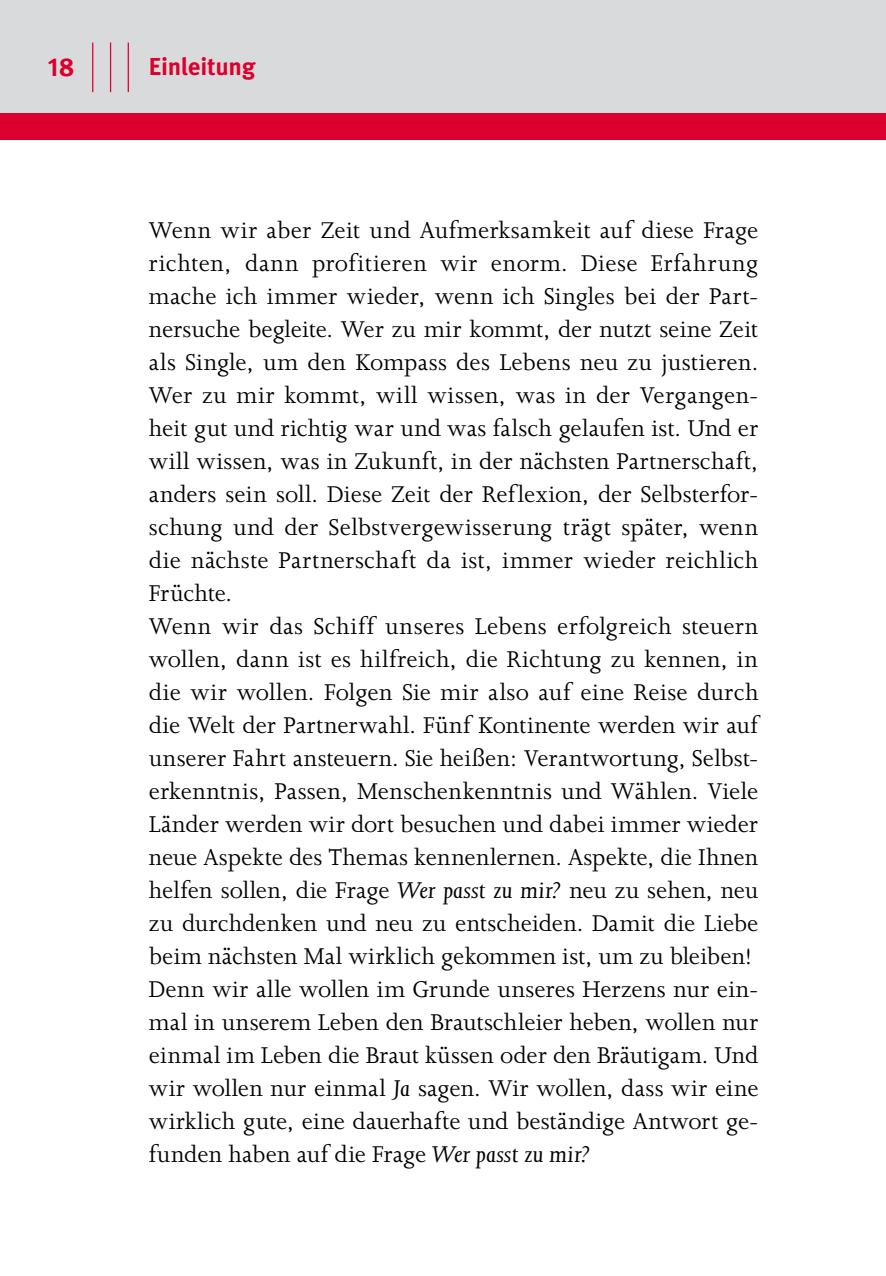
<style>
.page{position:relative;width:886px;height:1276px;background:#fff}
.page>*{position:absolute;margin:0;border:0;box-sizing:border-box;transform-origin:0 0}
._02_01_GS{font:26.25px/33px "Joanna MT Std";letter-spacing:.01em;color:#000;text-align:justify}
.t1{font:700 26px "Meta Pro";color:#dc002e}
.t2{font:700 24.5px "Meta Pro";letter-spacing:-.01em;color:#dc002e}
.s1{font-style:italic}
</style>
<div class="page">
<div style="left:0;top:0;width:886px;height:120px;background:#d9dadb"></div>
<div style="left:0;top:113px;width:886px;height:27px;background:#dc002e"></div>
<hr style="left:92px;top:43px;width:1px;height:49px;background:#dc002e">
<hr style="left:110px;top:43px;width:1px;height:49px;background:#dc002e">
<hr style="left:128px;top:43px;width:1px;height:49px;background:#dc002e">
<p class="t1" style="left:48px;top:50px;width:28px">18</p>
<p class="t2" style="left:149px;top:51px;width:108px">Einleitung</p>
<p class="_02_01_GS" style="left:149px;top:214px;width:611px">Wenn wir aber Zeit und Aufmerksamkeit auf diese Frage richten, dann profitieren wir enorm. Diese Erfahrung mache ich immer wieder, wenn ich Singles bei der Part&shy;nersuche begleite. Wer zu mir kommt, der nutzt seine Zeit als Single, um den Kompass des Lebens neu zu justieren.<br>Wer zu mir kommt, will wissen, was in der Vergangen&shy;heit gut und richtig war und was falsch gelaufen ist. Und er will wissen, was in Zukunft, in der nächsten Partnerschaft, anders sein soll. Diese Zeit der Reflexion, der Selbsterfor&shy;schung und der Selbstvergewisserung trägt später, wenn die nächste Partnerschaft da ist, immer wieder reichlich Früchte.</p>
<p class="_02_01_GS" style="left:149px;top:610px;width:611px">Wenn wir das Schiff unseres Lebens erfolgreich steuern wollen, dann ist es hilfreich, die Richtung zu kennen, in die wir wollen. Folgen Sie mir also auf eine Reise durch die Welt der Partnerwahl. Fünf Kontinente werden wir auf unserer Fahrt ansteuern. Sie heißen: Verantwortung, Selbst&shy;erkenntnis, Passen, Menschenkenntnis und Wählen. Viele Länder werden wir dort besuchen und dabei immer wieder neue Aspekte des Themas kennenlernen. Aspekte, die Ihnen helfen sollen, die Frage <span class="s1">Wer passt zu mir?</span> neu zu sehen, neu zu durchdenken und neu zu entscheiden. Damit die Liebe beim nächsten Mal wirklich gekommen ist, um zu bleiben!</p>
<p class="_02_01_GS" style="left:149px;top:973px;width:611px">Denn wir alle wollen im Grunde unseres Herzens nur ein&shy;mal in unserem Leben den Brautschleier heben, wollen nur einmal im Leben die Braut küssen oder den Bräutigam. Und wir wollen nur einmal <span class="s1">Ja</span> sagen. Wir wollen, dass wir eine wirklich gute, eine dauerhafte und beständige Antwort ge&shy;funden haben auf die Frage <span class="s1">Wer passt zu mir?</span></p>
</div>
